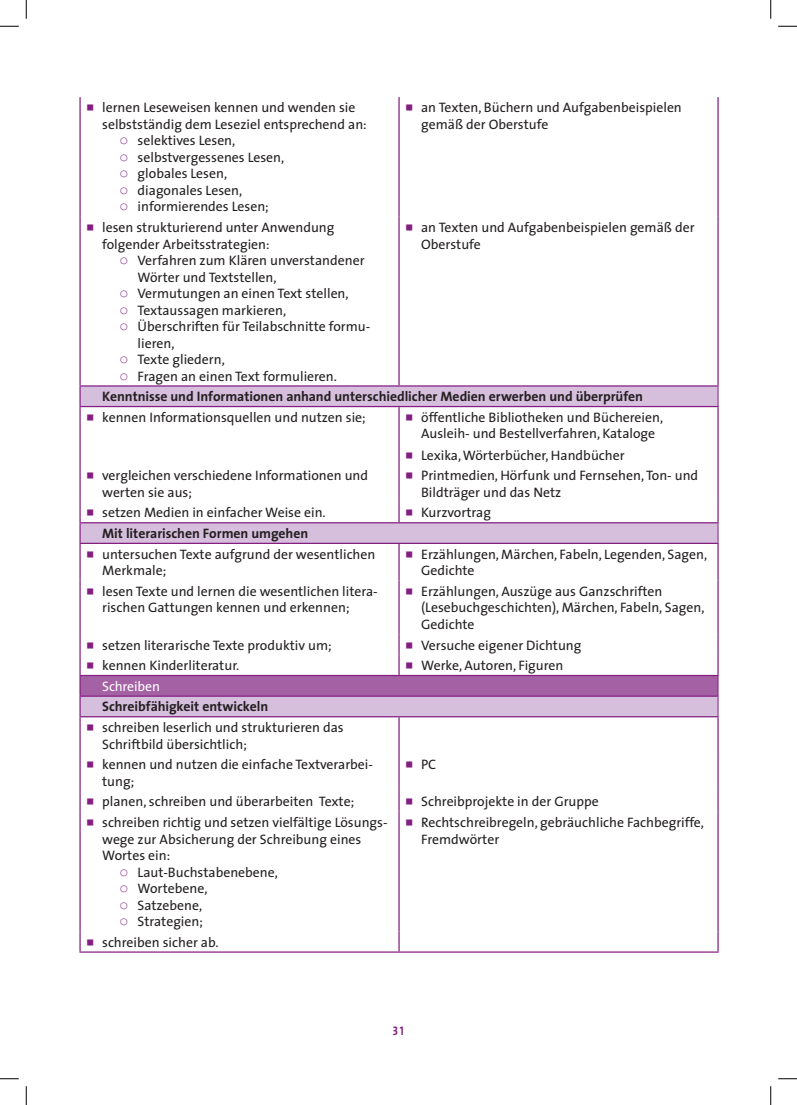
<style>
.page{position:relative;width:797px;height:1105px;background:#fff}
.page>*{position:absolute;margin:0;border:0;box-sizing:border-box;transform-origin:0 0}
.t1{font:15px "Letter Gothic Std";color:#831f81}
.t2{font:13.75px/16.5px "The Sans";color:#231f20}
.t3{font:700 13.75px "The Sans";letter-spacing:-.005em;color:#231f20}
.t4{font:13.75px/16.5px "Courier Std";color:#831f81;text-align:justify}
.t5{font:13.75px "The Sans";letter-spacing:-.01em;color:#fff}
.t6{font:12.5px "The Sans Bold Caps";color:#831f81;scale:.9 1}
.s1{font-family:"Letter Gothic Std";font-size:15px;color:#831f81}
</style>
<div class="page">
<svg style="left:81px;top:387px;width:636px;height:329px"></svg>
<div style="left:80px;top:675px;width:638px;height:21px;background:#a462a5"></div>
<hr style="left:79px;top:97px;width:2px;height:120px;background:#831f81">
<hr style="left:398px;top:97px;width:1px;height:120px;background:#831f81">
<hr style="left:717px;top:97px;width:1px;height:120px;background:#831f81">
<hr style="left:79px;top:217px;width:2px;height:168px;background:#831f81">
<hr style="left:398px;top:217px;width:1px;height:168px;background:#831f81">
<hr style="left:717px;top:217px;width:1px;height:168px;background:#831f81">
<hr style="left:79px;top:407px;width:2px;height:58px;background:#831f81">
<hr style="left:398px;top:407px;width:1px;height:58px;background:#831f81">
<hr style="left:717px;top:407px;width:1px;height:58px;background:#831f81">
<hr style="left:79px;top:465px;width:2px;height:37px;background:#831f81">
<hr style="left:398px;top:465px;width:1px;height:37px;background:#831f81">
<hr style="left:717px;top:465px;width:1px;height:37px;background:#831f81">
<hr style="left:79px;top:502px;width:2px;height:20px;background:#831f81">
<svg style="left:398px;top:502px;width:1px;height:20px"></svg>
<hr style="left:79px;top:544px;width:2px;height:36px;background:#831f81">
<hr style="left:398px;top:544px;width:1px;height:36px;background:#831f81">
<hr style="left:717px;top:544px;width:1px;height:36px;background:#831f81">
<hr style="left:79px;top:580px;width:2px;height:54px;background:#831f81">
<hr style="left:398px;top:580px;width:1px;height:54px;background:#831f81">
<hr style="left:717px;top:580px;width:1px;height:54px;background:#831f81">
<hr style="left:79px;top:634px;width:2px;height:21px;background:#831f81">
<hr style="left:79px;top:655px;width:2px;height:20px;background:#831f81">
<svg style="left:398px;top:634px;width:1px;height:41px"></svg>
<hr style="left:79px;top:717px;width:2px;height:37px;background:#831f81">
<hr style="left:398px;top:717px;width:1px;height:37px;background:#831f81">
<hr style="left:717px;top:717px;width:1px;height:37px;background:#831f81">
<hr style="left:79px;top:754px;width:2px;height:37px;background:#831f81">
<hr style="left:398px;top:754px;width:1px;height:37px;background:#831f81">
<hr style="left:717px;top:754px;width:1px;height:37px;background:#831f81">
<hr style="left:79px;top:791px;width:2px;height:21px;background:#831f81">
<svg style="left:398px;top:791px;width:1px;height:21px"></svg>
<svg style="left:717px;top:791px;width:1px;height:21px"></svg>
<hr style="left:79px;top:812px;width:2px;height:119px;background:#831f81">
<hr style="left:398px;top:812px;width:1px;height:119px;background:#831f81">
<hr style="left:717px;top:812px;width:1px;height:119px;background:#831f81">
<hr style="left:79px;top:931px;width:2px;height:20px;background:#831f81">
<svg style="left:398px;top:931px;width:1px;height:20px"></svg>
<svg style="left:717px;top:931px;width:1px;height:20px"></svg>
<hr style="left:79px;top:675px;width:639px;height:1px;background:#831f81">
<svg style="left:79px;top:387px;width:2px;height:19px"></svg>
<hr style="left:79px;top:385px;width:639px;height:2px;background:#831f81">
<svg style="left:717px;top:387px;width:1px;height:19px"></svg>
<hr style="left:79px;top:406px;width:639px;height:1px;background:#831f81">
<hr style="left:79px;top:523px;width:2px;height:20px;background:#831f81">
<hr style="left:79px;top:522px;width:639px;height:1px;background:#831f81">
<svg style="left:717px;top:502px;width:1px;height:41px"></svg>
<hr style="left:79px;top:543px;width:639px;height:1px;background:#831f81">
<svg style="left:79px;top:676px;width:2px;height:40px"></svg>
<hr style="left:79px;top:695px;width:638px;height:2px;background:#831f81">
<svg style="left:717px;top:634px;width:1px;height:82px"></svg>
<hr style="left:79px;top:716px;width:639px;height:1px;background:#831f81">
<hr style="left:79px;top:951px;width:639px;height:2px;background:#831f81">
<svg style="left:0;top:25px;width:19px;height:2px"></svg>
<svg style="left:778px;top:25px;width:19px;height:2px"></svg>
<svg style="left:0;top:1078px;width:19px;height:1px"></svg>
<svg style="left:778px;top:1078px;width:19px;height:1px"></svg>
<svg style="left:25px;top:0;width:2px;height:19px"></svg>
<svg style="left:25px;top:1086px;width:2px;height:19px"></svg>
<svg style="left:770px;top:0;width:1px;height:19px"></svg>
<svg style="left:770px;top:1086px;width:1px;height:19px"></svg>
<p class="t1" style="left:86px;top:99px;width:10px">■</p>
<p class="t1" style="left:86px;top:218px;width:10px">■</p>
<p class="t2" style="left:102px;top:99px;width:255px">lernen Leseweisen kennen und wenden sie</p>
<p class="t2" style="left:102px;top:116px;width:266px">selbstständig dem Leseziel entsprechend an:</p>
<p class="t2" style="left:138px;top:132px;width:99px">selektives Lesen,</p>
<p class="t2" style="left:138px;top:149px;width:148px">selbstvergessenes Lesen,</p>
<p class="t2" style="left:138px;top:165px;width:91px">globales Lesen,</p>
<p class="t2" style="left:138px;top:182px;width:106px">diagonales Lesen,</p>
<p class="t2" style="left:138px;top:198px;width:133px">informierendes Lesen;</p>
<p class="t4" style="left:120px;top:133px;width:10px">○ ○ ○ ○ ○</p>
<p class="t2" style="left:102px;top:219px;width:234px">lesen strukturierend unter Anwendung folgender Arbeitsstrategien:</p>
<p class="t2" style="left:138px;top:252px;width:234px">Verfahren zum Klären unverstandener<br>Wörter und Textstellen,<br>Vermutungen an einen Text stellen,<br>Textaussagen markieren,<br>Überschriften für Teilabschnitte formu&shy;lieren,<br>Texte gliedern,<br>Fragen an einen Text formulieren.</p>
<p class="t4" style="left:120px;top:253px;width:10px">○</p>
<p class="t4" style="left:120px;top:286px;width:10px">○ ○ ○</p>
<p class="t4" style="left:120px;top:352px;width:10px">○ ○</p>
<p class="t1" style="left:405px;top:99px;width:10px">■</p>
<p class="t2" style="left:421px;top:99px;width:262px">an Texten, Büchern und Aufgabenbeispielen gemäß der Oberstufe</p>
<p class="t1" style="left:405px;top:218px;width:10px">■</p>
<p class="t2" style="left:421px;top:219px;width:275px">an Texten und Aufgabenbeispielen gemäß der<br>Oberstufe</p>
<p class="t3" style="left:102px;top:385px;width:542px">Kenntnisse und Informationen anhand unterschiedlicher Medien erwerben und überprüfen</p>
<p class="t2" style="left:86px;top:409px;width:281px"><span class="s1">■</span> kennen Informationsquellen und nutzen sie;</p>
<p class="t2" style="left:421px;top:409px;width:243px">öffentliche Bibliotheken und Büchereien,<br>Ausleih- und Bestellverfahren, Kataloge</p>
<p class="t2" style="left:421px;top:446px;width:205px">Lexika, Wörterbücher, Handbücher</p>
<p class="t1" style="left:405px;top:408px;width:10px">■</p>
<p class="t1" style="left:405px;top:446px;width:10px">■</p>
<p class="t1" style="left:86px;top:466px;width:10px">■</p>
<p class="t2" style="left:421px;top:467px;width:278px">Printmedien, Hörfunk und Fernsehen, Ton- und<br>Bildträger und das Netz</p>
<p class="t2" style="left:102px;top:467px;width:267px">vergleichen verschiedene Informationen und werten sie aus;</p>
<p class="t1" style="left:405px;top:466px;width:10px">■</p>
<p class="t2" style="left:86px;top:504px;width:241px"><span class="s1">■</span> setzen Medien in einfacher Weise ein.</p>
<p class="t2" style="left:405px;top:504px;width:88px"><span class="s1">■</span> Kurzvortrag</p>
<p class="t3" style="left:102px;top:522px;width:208px">Mit literarischen Formen umgehen</p>
<p class="t2" style="left:102px;top:545px;width:275px">untersuchen Texte aufgrund der wesentlichen<br>Merkmale;</p>
<p class="t1" style="left:86px;top:545px;width:10px">■</p>
<p class="t2" style="left:421px;top:545px;width:287px">Erzählungen, Märchen, Fabeln, Legenden, Sagen,<br>Gedichte</p>
<p class="t1" style="left:405px;top:545px;width:10px">■</p>
<p class="t1" style="left:86px;top:582px;width:10px">■</p>
<p class="t2" style="left:421px;top:583px;width:285px">Erzählungen, Auszüge aus Ganzschriften (Lesebuchgeschichten), Märchen, Fabeln, Sagen,<br>Gedichte</p>
<p class="t2" style="left:102px;top:583px;width:277px">lesen Texte und lernen die wesentlichen litera&shy;rischen Gattungen kennen und erkennen;</p>
<p class="t1" style="left:405px;top:582px;width:10px">■</p>
<p class="t2" style="left:86px;top:636px;width:247px"><span class="s1">■</span> setzen literarische Texte produktiv um;</p>
<p class="t2" style="left:405px;top:636px;width:178px"><span class="s1">■</span> Versuche eigener Dichtung</p>
<p class="t2" style="left:86px;top:657px;width:155px"><span class="s1">■</span> kennen Kinderliteratur.</p>
<p class="t2" style="left:405px;top:657px;width:160px"><span class="s1">■</span> Werke, Autoren, Figuren</p>
<p class="t5" style="left:102px;top:675px;width:59px">Schreiben</p>
<p class="t3" style="left:102px;top:695px;width:168px">Schreibfähigkeit entwickeln</p>
<p class="t2" style="left:102px;top:719px;width:243px">schreiben leserlich und strukturieren das<br>Schriftbild übersichtlich;</p>
<p class="t1" style="left:86px;top:718px;width:10px">■</p>
<p class="t2" style="left:102px;top:756px;width:272px">kennen und nutzen die einfache Textverarbei&shy;tung;</p>
<p class="t1" style="left:86px;top:755px;width:10px">■</p>
<p class="t2" style="left:405px;top:756px;width:33px"><span class="s1">■</span> PC</p>
<p class="t2" style="left:86px;top:793px;width:270px"><span class="s1">■</span> planen, schreiben und überarbeiten Texte;</p>
<p class="t2" style="left:405px;top:793px;width:195px"><span class="s1">■</span> Schreibprojekte in der Gruppe</p>
<p class="t2" style="left:102px;top:814px;width:287px">schreiben richtig und setzen vielfältige Lösungs-</p>
<p class="t2" style="left:102px;top:830px;width:261px">wege zur Absicherung der Schreibung eines</p>
<p class="t2" style="left:102px;top:847px;width:70px">Wortes ein:</p>
<p class="t2" style="left:138px;top:863px;width:142px">Laut-Buchstabenebene,</p>
<p class="t2" style="left:138px;top:880px;width:71px">Wortebene,</p>
<p class="t2" style="left:138px;top:896px;width:66px">Satzebene,</p>
<p class="t2" style="left:138px;top:913px;width:67px">Strategien;</p>
<p class="t2" style="left:421px;top:814px;width:284px">Rechtschreibregeln, gebräuchliche Fachbegriffe,<br>Fremdwörter</p>
<p class="t1" style="left:86px;top:813px;width:10px">■</p>
<p class="t1" style="left:405px;top:813px;width:10px">■</p>
<p class="t4" style="left:120px;top:864px;width:10px">○ ○ ○ ○</p>
<p class="t2" style="left:86px;top:933px;width:134px"><span class="s1">■</span> schreiben sicher ab.</p>
<p class="t6" style="left:393px;top:1020px;width:14px">31</p>
</div>
